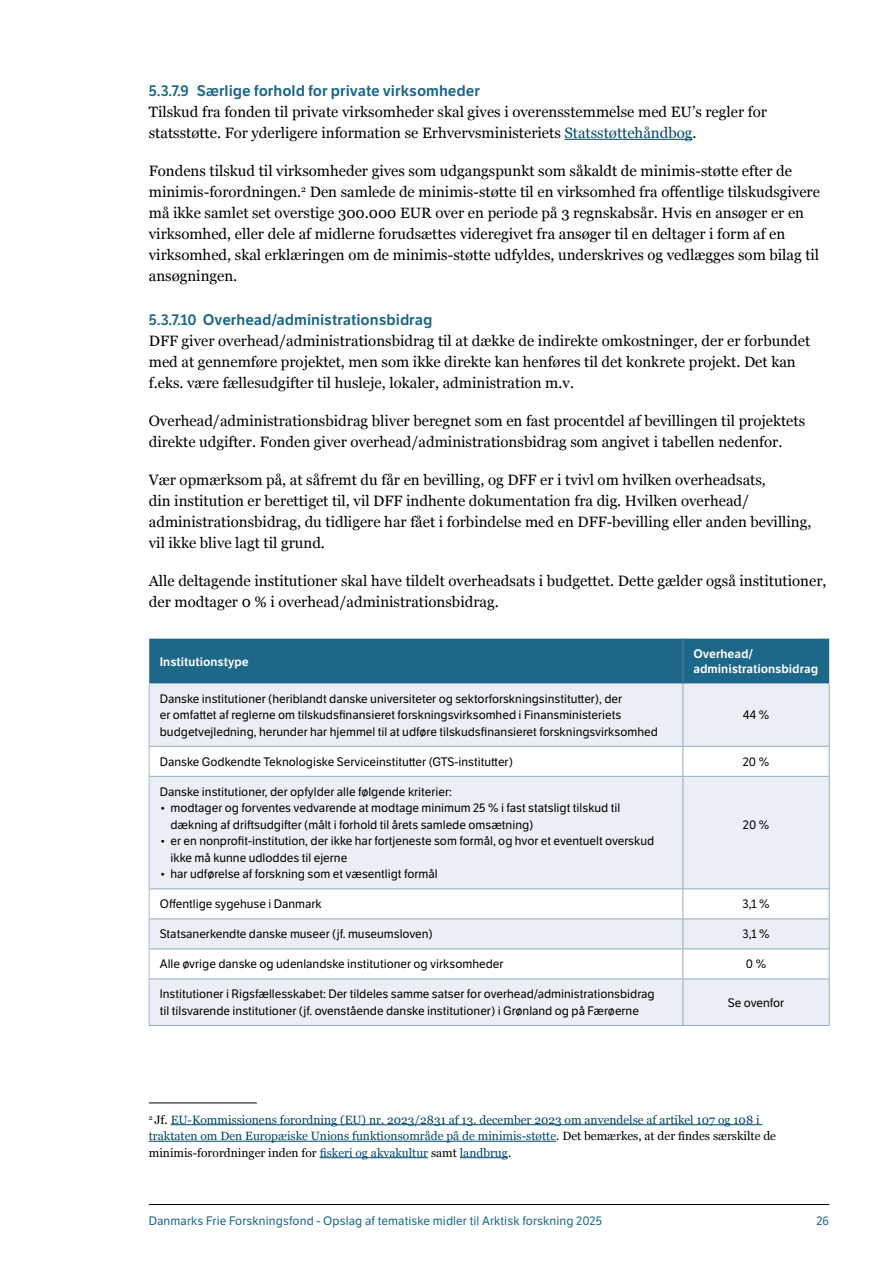
<style>
.page{position:relative;width:893px;height:1263px;background:#fff}
.page>*{position:absolute;margin:0;border:0;box-sizing:border-box;transform-origin:0 0}
.brød{font:15px/21px "Georgia";color:#000}
.Overskrift_4__H5_tag{font:15px "LFT Etica SB";color:#1d6789}
.Brød_tabel_denne{font:12px/16.5px "LFT Etica";color:#000}
.t1{font:12px/16.5px "Georgia";color:#00476c}
.t2{font:12px "LFT Etica";letter-spacing:.01em;color:#1d6789}
.brød-2{font:12px/15px "LFT Etica SB";color:#fff}
.Brød_tabel_denne-2{font:12px "LFT Etica";color:#000}
.s1{color:#00476c}
.s2{color:#000}
</style>
<div class="page">
<hr style="left:149px;top:1204px;width:680px;height:1px;background:#000">
<hr style="left:564px;top:139px;width:129px;height:1px;background:#00476c">
<div style="left:149px;top:639px;width:680px;height:45px;background:#1d6789"></div>
<div style="left:150px;top:684px;width:679px;height:341px;background:#eaeff5"></div>
<svg style="left:150px;top:889px;width:679px;height:89px"></svg>
<hr style="left:682px;top:639px;width:1px;height:45px;background:#4e7f9f">
<hr style="left:149px;top:684px;width:1px;height:62px;background:#a5bcd0">
<hr style="left:682px;top:684px;width:1px;height:62px;background:#8facc3">
<hr style="left:829px;top:684px;width:1px;height:62px;background:#8facc3">
<svg style="left:149px;top:746px;width:681px;height:30px"></svg>
<hr style="left:149px;top:776px;width:1px;height:113px;background:#a5bcd0">
<hr style="left:150px;top:776px;width:533px;height:1px;background:#8facc3">
<hr style="left:682px;top:777px;width:1px;height:111px;background:#8facc3">
<hr style="left:683px;top:776px;width:147px;height:1px;background:#8facc3">
<hr style="left:829px;top:777px;width:1px;height:111px;background:#8facc3">
<hr style="left:149px;top:889px;width:1px;height:30px;background:#a5bcd0">
<hr style="left:150px;top:888px;width:533px;height:1px;background:#8facc3">
<hr style="left:683px;top:888px;width:147px;height:1px;background:#8facc3">
<hr style="left:149px;top:919px;width:1px;height:30px;background:#a5bcd0">
<hr style="left:150px;top:918px;width:533px;height:1px;background:#8facc3">
<hr style="left:683px;top:918px;width:147px;height:1px;background:#8facc3">
<hr style="left:149px;top:949px;width:1px;height:30px;background:#a5bcd0">
<hr style="left:149px;top:979px;width:1px;height:46px;background:#a5bcd0">
<hr style="left:150px;top:948px;width:533px;height:1px;background:#8facc3">
<hr style="left:150px;top:978px;width:533px;height:1px;background:#8facc3">
<hr style="left:149px;top:1025px;width:534px;height:1px;background:#8facc3">
<svg style="left:682px;top:889px;width:1px;height:89px"></svg>
<hr style="left:682px;top:979px;width:1px;height:46px;background:#8facc3">
<hr style="left:683px;top:948px;width:147px;height:1px;background:#8facc3">
<svg style="left:829px;top:889px;width:1px;height:89px"></svg>
<hr style="left:829px;top:979px;width:1px;height:46px;background:#8facc3">
<hr style="left:683px;top:978px;width:147px;height:1px;background:#8facc3">
<hr style="left:683px;top:1025px;width:147px;height:1px;background:#8facc3">
<hr style="left:149px;top:1102px;width:108px;height:1px;background:#000">
<hr style="left:171px;top:1124px;width:591px;height:1px;background:#00476c">
<hr style="left:149px;top:1141px;width:407px;height:1px;background:#00476c">
<hr style="left:320px;top:1157px;width:108px;height:1px;background:#00476c">
<hr style="left:460px;top:1157px;width:48px;height:1px;background:#00476c">
<h5 class="Overskrift_4__H5_tag" style="left:149px;top:82px;width:333px">5.3.7.9 Særlige forhold for private virksomheder</h5>
<p class="brød" style="left:149px;top:101px;width:620px">Tilskud fra fonden til private virksomheder skal gives i overensstemmelse med EU’s regler for statsstøtte. For yderligere information se Erhvervsministeriets <span class="s1">Statsstøttehåndbog</span>.</p>
<p class="brød" style="left:149px;top:160px;width:673px">Fondens tilskud til virksomheder gives som udgangspunkt som såkaldt de minimis-støtte efter de minimis-forordningen.<sup>2</sup> Den samlede de minimis-støtte til en virksomhed fra offentlige tilskudsgivere må ikke samlet set overstige 300.000 EUR over en periode på 3 regnskabsår. Hvis en ansøger er en virksomhed, eller dele af midlerne forudsættes videregivet fra ansøger til en deltager i form af en virksomhed, skal erklæringen om de minimis-støtte udfyldes, underskrives og vedlægges som bilag til ansøgningen.</p>
<h5 class="Overskrift_4__H5_tag" style="left:149px;top:310px;width:285px">5.3.7.10 Overhead/administrationsbidrag</h5>
<p class="brød" style="left:149px;top:329px;width:663px">DFF giver overhead/administrationsbidrag til at dække de indirekte omkostninger, der er forbundet med at gennemføre projektet, men som ikke direkte kan henføres til det konkrete projekt. Det kan f.eks. være fællesudgifter til husleje, lokaler, administration m.v.</p>
<p class="brød" style="left:149px;top:409px;width:658px">Overhead/administrationsbidrag bliver beregnet som en fast procentdel af bevillingen til projektets direkte udgifter. Fonden giver overhead/administrationsbidrag som angivet i tabellen nedenfor.</p>
<p class="brød" style="left:149px;top:468px;width:664px">Vær opmærksom på, at såfremt du får en bevilling, og DFF er i tvivl om hvilken overheadsats,<br>din institution er berettiget til, vil DFF indhente dokumentation fra dig. Hvilken overhead/ administrationsbidrag, du tidligere har fået i forbindelse med en DFF-bevilling eller anden bevilling, vil ikke blive lagt til grund.</p>
<p class="brød" style="left:149px;top:569px;width:679px">Alle deltagende institutioner skal have tildelt overheadsats i budgettet. Dette gælder også institutioner, der modtager 0 % i overhead/administrationsbidrag.</p>
<p class="brød-2" style="left:160px;top:654px;width:90px">Institutionstype</p>
<p class="brød-2" style="left:693px;top:646px;width:126px">Overhead/ administrationsbidrag</p>
<p class="Brød_tabel_denne" style="left:160px;top:690px;width:500px">Danske institutioner (heriblandt danske universiteter og sektorforskningsinstitutter), der<br>er omfattet af reglerne om tilskudsfinansieret forskningsvirksomhed i Finansministeriets budgetvejledning, herunder har hjemmel til at udføre tilskudsfinansieret forskningsvirksomhed</p>
<p class="Brød_tabel_denne-2" style="left:743px;top:708px;width:28px">44 %</p>
<p class="Brød_tabel_denne" style="left:160px;top:753px;width:355px">Danske Godkendte Teknologiske Serviceinstitutter (GTS-institutter)</p>
<p class="Brød_tabel_denne-2" style="left:743px;top:754px;width:28px">20 %</p>
<p class="Brød_tabel_denne" style="left:160px;top:783px;width:294px">Danske institutioner, der opfylder alle følgende kriterier:</p>
<p class="Brød_tabel_denne" style="left:170px;top:800px;width:451px;text-indent:-11px">• modtager og forventes vedvarende at modtage minimum 25 % i fast statsligt tilskud til dækning af driftsudgifter (målt i forhold til årets samlede omsætning)</p>
<p class="Brød_tabel_denne" style="left:170px;top:833px;width:485px;text-indent:-11px">• er en nonprofit-institution, der ikke har fortjeneste som formål, og hvor et eventuelt overskud ikke må kunne udloddes til ejerne</p>
<p class="Brød_tabel_denne" style="left:160px;top:866px;width:279px">• har udførelse af forskning som et væsentligt formål</p>
<p class="Brød_tabel_denne-2" style="left:743px;top:817px;width:28px">20 %</p>
<p class="Brød_tabel_denne" style="left:160px;top:896px;width:164px">Offentlige sygehuse i Danmark</p>
<p class="Brød_tabel_denne" style="left:743px;top:896px;width:28px">3,1 %</p>
<p class="Brød_tabel_denne" style="left:160px;top:926px;width:274px">Statsanerkendte danske museer (jf. museumsloven)</p>
<p class="Brød_tabel_denne" style="left:743px;top:926px;width:28px">3,1 %</p>
<p class="Brød_tabel_denne" style="left:160px;top:956px;width:345px">Alle øvrige danske og udenlandske institutioner og virksomheder</p>
<p class="Brød_tabel_denne" style="left:746px;top:956px;width:22px">0 %</p>
<p class="Brød_tabel_denne" style="left:160px;top:986px;width:496px">Institutioner i Rigsfællesskabet: Der tildeles samme satser for overhead/administrationsbidrag til tilsvarende institutioner (jf. ovenstående danske institutioner) i Grønland og på Færøerne</p>
<p class="Brød_tabel_denne" style="left:728px;top:994px;width:58px">Se ovenfor</p>
<p class="t1" style="left:149px;top:1111px;width:629px"><sup>2</sup> <span class="s2">Jf.</span> EU-Kommissionens forordning (EU) nr. 2023/2831 af 13. december 2023 om anvendelse af artikel 107 og 108 i traktaten om Den Europæiske Unions funktionsområde på de minimis-støtte<span class="s2">. Det bemærkes, at der findes særskilte de minimis-forordninger inden for</span> fiskeri og akvakultur <span class="s2">samt</span> landbrug<span class="s2">.</span></p>
<p class="t2" style="left:149px;top:1214px;width:455px">Danmarks Frie Forskningsfond - Opslag af tematiske midler til Arktisk forskning 2025</p>
<p class="t2" style="left:816px;top:1214px;width:14px">26</p>
</div>
